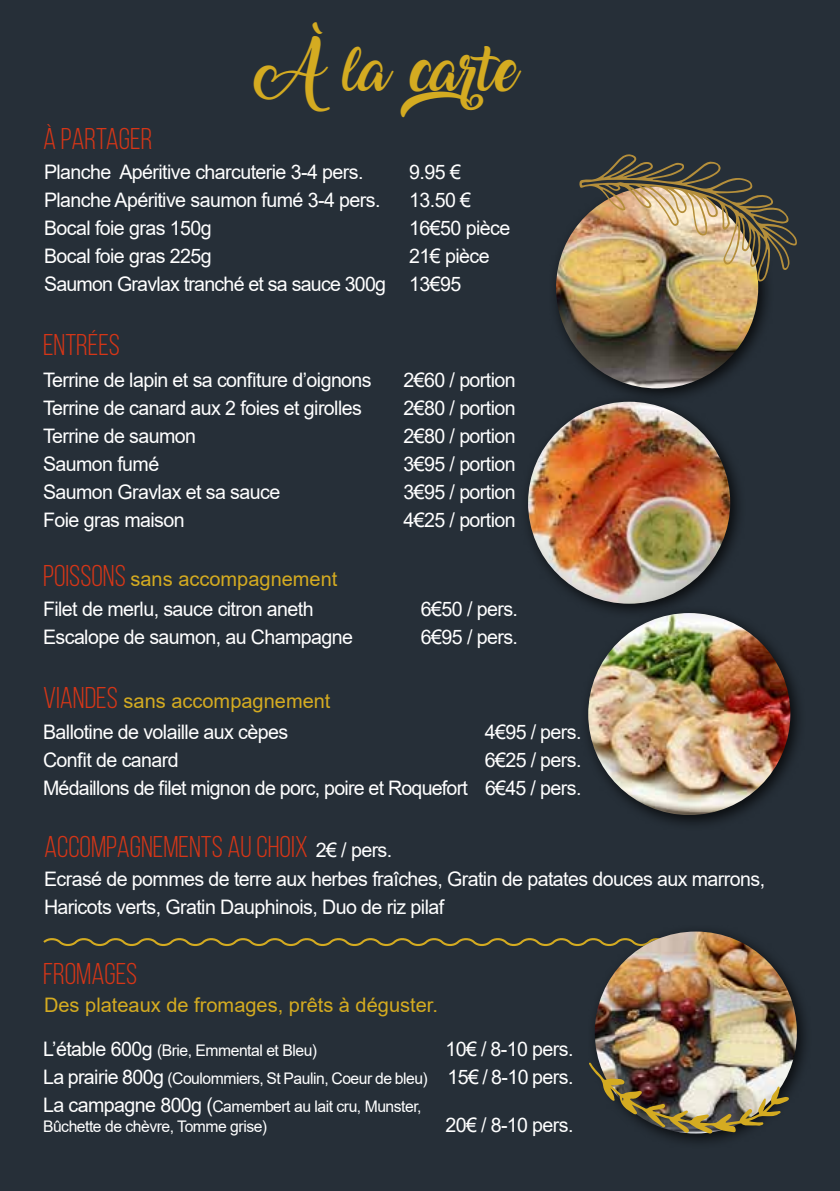
<style>
.page{position:relative;width:840px;height:1191px;background:#fff}
.page>*{position:absolute;margin:0;border:0;box-sizing:border-box;transform-origin:0 0}
.t1{font:40px "Amarillo";color:#d4ab21}
.t2{font:30px "Bebas Neue";color:#d63617}
.t3{font:20px/28px "Arial";letter-spacing:-.03em;color:#fff}
.t4{font:20px "Arial";color:#d4ab21}
.t5{font:16px/28px "Arial";letter-spacing:-.03em;color:#fff}
.s1{font-family:"Bebas Neue";font-size:30px;color:#d63617}
.s2{font-family:"Arial";font-size:20px;color:#fff}
.s3{font-size:20px}
</style>
<div class="page">
<div style="left:0;top:0;width:839px;height:1191px;background:#262f38"></div>
<svg style="left:43px;top:938px;width:543px;height:8px"></svg>
<div style="left:548px;top:178px;width:226px;height:226px;background:#000;opacity:.75"></div>
<img style="left:555px;top:186px;width:202px;height:202px;border-radius:101px">
<img style="left:579px;top:154px;width:217px;height:128px">
<div style="left:520px;top:394px;width:226px;height:226px;background:#000;opacity:.75"></div>
<img style="left:527px;top:402px;width:202px;height:202px;border-radius:101px">
<div style="left:580px;top:605px;width:226px;height:226px;background:#000;opacity:.75"></div>
<img style="left:588px;top:613px;width:201px;height:202px;border-radius:101px">
<div style="left:586px;top:923px;width:226px;height:226px;background:#000;opacity:.75"></div>
<img style="left:594px;top:931px;width:202px;height:202px;border-radius:101px">
<img style="left:588px;top:1062px;width:200px;height:72px">
<h2 class="t2" style="left:43px;top:122px;width:111px">À PARTAGER</h2>
<h1 class="t1" style="left:255px;top:53px;width:290px">À la carte</h1>
<p class="t3" style="left:44px;top:158px;width:321px">Planche Apéritive charcuterie 3-4 pers.</p>
<p class="t3" style="left:409px;top:158px;width:53px">9.95 €</p>
<p class="t3" style="left:44px;top:186px;width:338px">Planche Apéritive saumon fumé 3-4 pers.</p>
<p class="t3" style="left:409px;top:186px;width:63px">13.50 €</p>
<p class="t3" style="left:44px;top:214px;width:169px">Bocal foie gras 150g</p>
<p class="t3" style="left:409px;top:214px;width:102px">16€50 pièce</p>
<p class="t3" style="left:44px;top:242px;width:169px">Bocal foie gras 225g</p>
<p class="t3" style="left:44px;top:242px;width:447px;text-indent:365px">21€ pièce<br>Saumon Gravlax tranché et sa sauce 300g 13€95</p>
<h2 class="t2" style="left:43px;top:329px;width:78px">ENTRÉES</h2>
<p class="t3" style="left:43px;top:366px;width:330px">Terrine de lapin et sa confiture d’oignons</p>
<p class="t3" style="left:403px;top:366px;width:114px">2€60 / portion</p>
<p class="t3" style="left:43px;top:394px;width:320px">Terrine de canard aux 2 foies et girolles</p>
<p class="t3" style="left:403px;top:394px;width:114px">2€80 / portion</p>
<p class="t3" style="left:43px;top:422px;width:154px">Terrine de saumon</p>
<p class="t3" style="left:403px;top:422px;width:114px">2€80 / portion</p>
<p class="t3" style="left:43px;top:450px;width:118px">Saumon fumé</p>
<p class="t3" style="left:403px;top:450px;width:114px">3€95 / portion</p>
<p class="t3" style="left:43px;top:478px;width:238px">Saumon Gravlax et sa sauce</p>
<p class="t3" style="left:403px;top:478px;width:114px">3€95 / portion</p>
<p class="t3" style="left:43px;top:506px;width:143px">Foie gras maison</p>
<p class="t3" style="left:403px;top:506px;width:114px">4€25 / portion</p>
<p class="t4" style="left:43px;top:565px;width:296px"><span class="s1">POISSONS</span> sans accompagnement</p>
<p class="t3" style="left:43px;top:595px;width:272px">Filet de merlu, sauce citron aneth</p>
<p class="t3" style="left:420px;top:595px;width:99px">6€50 / pers.</p>
<p class="t3" style="left:43px;top:623px;width:311px">Escalope de saumon, au Champagne</p>
<p class="t3" style="left:420px;top:623px;width:99px">6€95 / pers.</p>
<p class="t4" style="left:43px;top:687px;width:289px"><span class="s1">VIANDES</span> sans accompagnement</p>
<p class="t3" style="left:43px;top:717px;width:246px">Ballotine de volaille aux cèpes</p>
<p class="t3" style="left:484px;top:717px;width:98px">4€95 / pers.</p>
<p class="t3" style="left:43px;top:745px;width:137px">Confit de canard</p>
<p class="t3" style="left:43px;top:745px;width:539px;text-align:right">6€25 / pers.<br>Médaillons de filet mignon de porc, poire et Roquefort 6€45 / pers.</p>
<h2 class="t2" style="left:44px;top:830px;width:349px">ACCOMPAGNEMENTS AU CHOIX <span class="s2">2€ / pers.</span></h2>
<p class="t3" style="left:44px;top:865px;width:722px">Ecrasé de pommes de terre aux herbes fraîches, Gratin de patates douces aux marrons,<br>Haricots verts, Gratin Dauphinois, Duo de riz pilaf</p>
<h2 class="t2" style="left:43px;top:958px;width:96px">FROMAGES</h2>
<p class="t4" style="left:44px;top:991px;width:395px">Des plateaux de fromages, prêts à déguster.</p>
<p class="t5" style="left:43px;top:1036px;width:275px"><span class="s3">L’étable 600g</span> (Brie, Emmental et Bleu)</p>
<p class="t3" style="left:445px;top:1034px;width:129px">10€ / 8-10 pers.</p>
<p class="t5" style="left:43px;top:1064px;width:531px"><span class="s3">La prairie 800g</span> (Coulommiers, St Paulin, Coeur de bleu) <span class="s3">15€ / 8-10 pers.<br>La campagne 800g (</span>Camembert au lait cru, Munster,</p>
<p class="t5" style="left:43px;top:1112px;width:225px">Bûchette de chèvre, Tomme grise)</p>
<p class="t3" style="left:445px;top:1110px;width:129px">20€ / 8-10 pers.</p>
</div>
